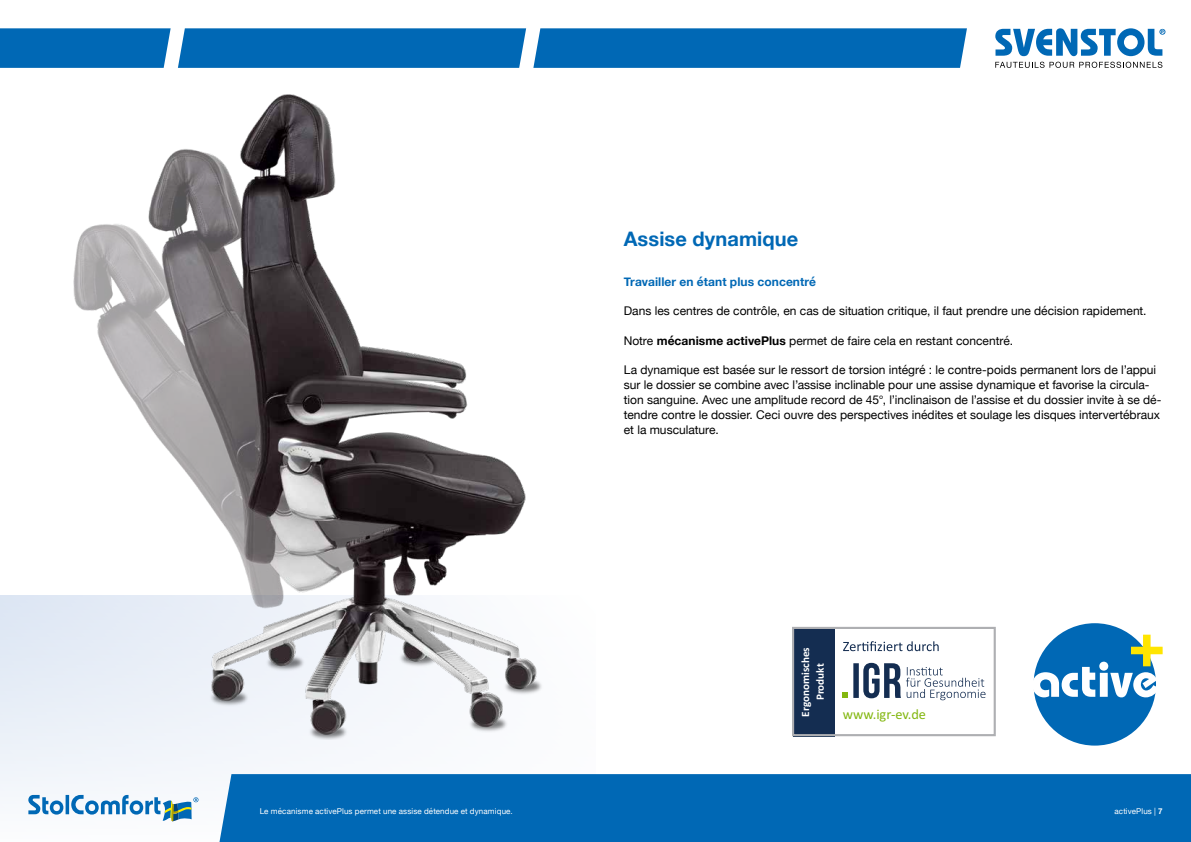
<style>
.page{position:relative;width:1191px;height:842px;background:#fff}
.page>*{position:absolute;margin:0;border:0;box-sizing:border-box;transform-origin:0 0}
.t1{font:700 20px "Helvetica Neue";letter-spacing:.005em;color:#0068b5}
.t2{font:14.4px "Calibri";color:#83b710}
.t3{font:12px/15px "Helvetica Neue";color:#000}
.t4{font:700 12px "Helvetica Neue";letter-spacing:.005em;color:#0068b5}
.t5{font:700 11.1px/14.4px "Calibri";color:#fff;text-align:center}
.t6{font:8px "Helvetica Neue";letter-spacing:.015em;color:#fff}
.s1{font-weight:700}
</style>
<div class="page">
<svg style="left:0;top:595px;width:327px;height:227px"></svg>
<div style="left:1033px;top:623px;width:123px;height:123px;background:#0068b5;border-radius:50%"></div>
<svg style="left:1033px;top:635px;width:129px;height:62px"></svg>
<img style="left:49px;top:94px;width:493px;height:646px">
<svg style="left:0;top:28px;width:171px;height:40px;background:#086db7"></svg>
<svg style="left:178px;top:28px;width:348px;height:40px;background:#076cb7"></svg>
<div style="left:533px;top:28px;width:434px;height:40px;background:#0068b5"></div>
<svg style="left:28px;top:795px;width:170px;height:26px"></svg>
<div style="left:217px;top:774px;width:974px;height:68px;background:#0068b5"></div>
<svg style="left:995px;top:28px;width:170px;height:28px"></svg>
<svg style="left:995px;top:62px;width:167px;height:6px"></svg>
<div style="left:793px;top:628px;width:42px;height:108px;background:#142d51"></div>
<div style="left:792px;top:627px;width:203px;height:109px;border:2px solid #aeafb2"></div>
<svg style="left:843px;top:641px;width:95px;height:10px"></svg>
<svg style="left:842px;top:663px;width:143px;height:37px"></svg>
<h1 class="t1" style="left:624px;top:223px;width:176px">Assise dynamique</h1>
<p class="t4" style="left:624px;top:272px;width:194px">Travailler en étant plus concentré</p>
<p class="t3" style="left:624px;top:304px;width:524px">Dans les centres de contrôle, en cas de situation critique, il faut prendre une décision rapidement.</p>
<p class="t3" style="left:624px;top:333px;width:391px">Notre <span class="s1">mécanisme activePlus</span> permet de faire cela en restant concentré.</p>
<p class="t3" style="left:624px;top:363px;width:539px">La dynamique est basée sur le ressort de torsion intégré : le contre-poids permanent lors de l’appui sur le dossier se combine avec l’assise inclinable pour une assise dynamique et favorise la circula&shy;tion sanguine. Avec une amplitude record de 45°, l’inclinaison de l’assise et du dossier invite à se dé&shy;tendre contre le dossier. Ceci ouvre des perspectives inédites et soulage les disques intervertébraux et la musculature.</p>
<p class="t5" style="left:798px;top:717px;width:71px;rotate:-90deg">Ergonomisches<br>Produkt</p>
<p class="t2" style="left:842px;top:705px;width:85px">www.igr-ev.de</p>
<p class="t6" style="left:260px;top:806px;width:254px">Le mécanisme activePlus permet une assise détendue et dynamique.</p>
<p class="t6" style="left:1114px;top:806px;width:50px">activePlus | <span class="s1">7</span></p>
</div>
